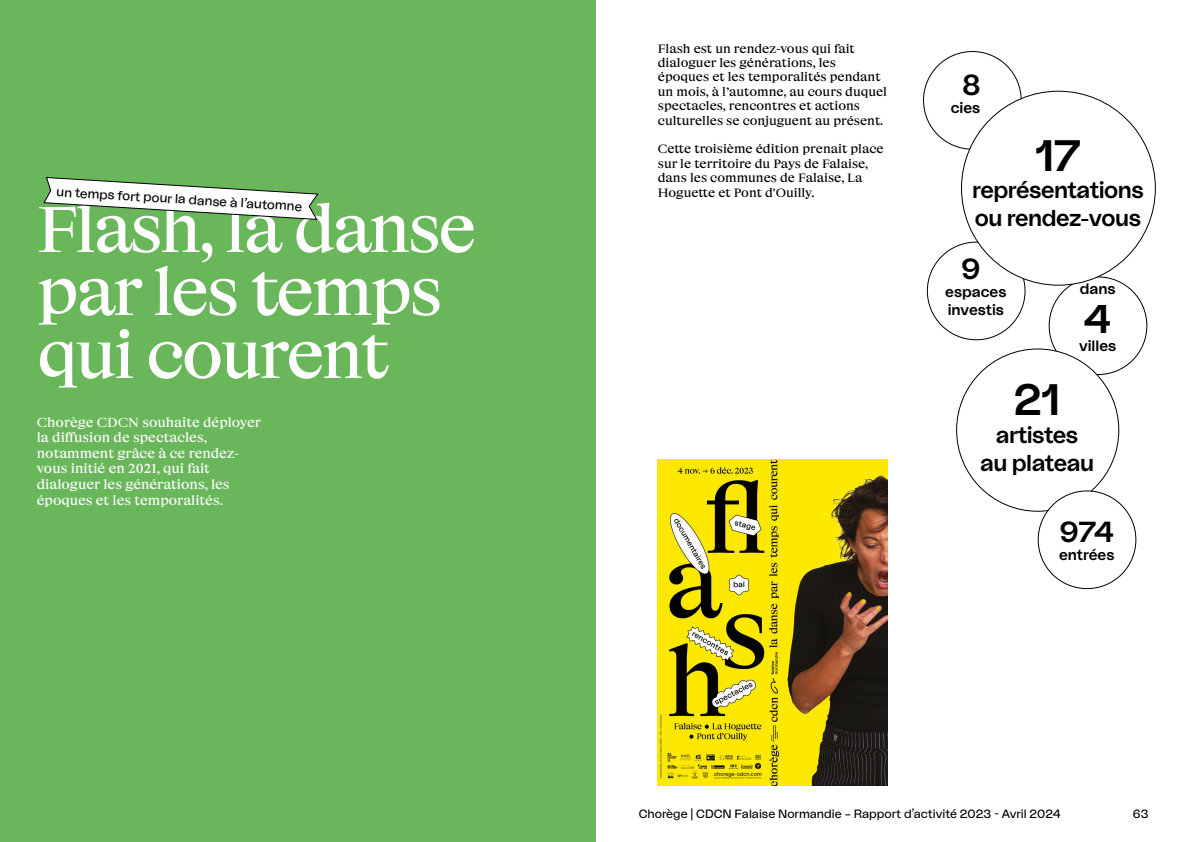
<style>
.page{position:relative;width:1191px;height:842px;background:#fff}
.page>*{position:absolute;margin:0;border:0;box-sizing:border-box;transform-origin:0 0}
.t1{font:64px/63px "Big Daily Short";letter-spacing:-.04em;color:#fff}
.t2{font:500 44px "La Nord";color:#000}
.t3{font:500 40px "La Nord";color:#000}
.t4{font:500 29px "La Nord";color:#000}
.t5{font:500 23px/27.6px "La Nord";letter-spacing:-.02em;color:#000}
.t6{font:500 15px/18px "La Nord";color:#000}
.t7{font:13px/15.6px "Big Daily Short";color:#fff}
.t8{font:13px "La Nord";color:#000}
.t9{font:12px/14.4px "Big Daily Short";color:#000}
.t10{font:12px "La Nord";color:#000}
</style>
<div class="page">
<div style="left:0;top:0;width:595px;height:842px;background:#69b75a"></div>
<svg style="left:43px;top:177px;width:276px;height:43px"></svg>
<img style="left:658px;top:460px;width:230px;height:325px">
<p class="t8" style="left:57px;top:184px;width:248px;rotate:3deg">un temps fort pour la danse à l’automne</p>
<h1 class="t1" style="left:37px;top:195px;width:441px">Flash, la danse par les temps qui courent</h1>
<p class="t7" style="left:37px;top:414px;width:226px">Chorège CDCN souhaite déployer la diffusion de spectacles, notamment grâce à ce rendez&shy;vous initié en 2021, qui fait dialoguer les générations, les époques et les temporalités.</p>
<p class="t9" style="left:658px;top:41px;width:231px">Flash est un rendez-vous qui fait dialoguer les générations, les époques et les temporalités pendant un mois, à l’automne, au cours duquel spectacles, rencontres et actions culturelles se conjuguent au présent.</p>
<p class="t9" style="left:658px;top:141px;width:227px">Cette troisième édition prenait place sur le territoire du Pays de Falaise, dans les communes de Falaise, La Hoguette et Pont d'Ouilly.</p>
<h3 class="t4" style="left:962px;top:66px;width:20px">8</h3>
<p class="t6" style="left:950px;top:98px;width:31px">cies</p>
<h2 class="t2" style="left:1035px;top:126px;width:47px">17</h2>
<h3 class="t5" style="left:972px;top:175px;width:173px">représentations ou rendez-vous</h3>
<h3 class="t4" style="left:961px;top:250px;width:21px">9</h3>
<p class="t6" style="left:945px;top:282px;width:63px">espaces investis</p>
<p class="t6" style="left:1079px;top:279px;width:37px">dans</p>
<h3 class="t3" style="left:1083px;top:292px;width:29px">4</h3>
<p class="t6" style="left:1079px;top:336px;width:39px">villes</p>
<h2 class="t2" style="left:1013px;top:371px;width:48px">21</h2>
<h3 class="t5" style="left:980px;top:420px;width:115px;text-align:center">artistes au plateau</h3>
<h3 class="t4" style="left:1059px;top:513px;width:56px">974</h3>
<p class="t6" style="left:1059px;top:545px;width:57px">entrées</p>
<p class="t10" style="left:639px;top:806px;width:424px">Chorège | CDCN Falaise Normandie – Rapport d’activité 2023 - Avril 2024</p>
<p class="t10" style="left:1132px;top:806px;width:17px">63</p>
</div>
